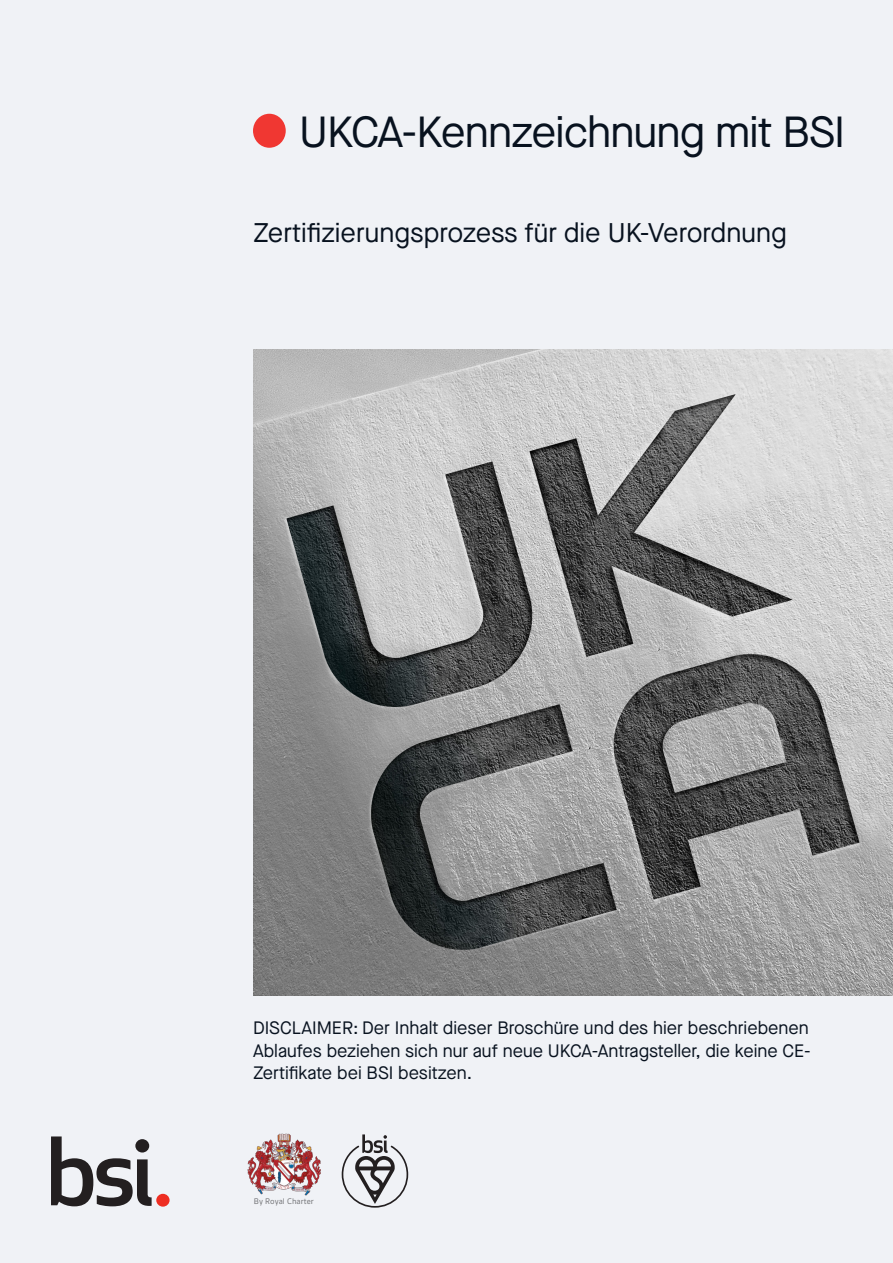
<style>
.page{position:relative;width:893px;height:1263px;background:#f0f2f6}
.page>*{position:absolute;margin:0;border:0;box-sizing:border-box;transform-origin:0 0}
.t1{font:43.5px "Maison Neue";letter-spacing:-.02em;color:#08121f}
.t2{font:27px "Maison Neue";color:#08121f}
.t3{font:18px/22.5px "Maison Neue";color:#08121f;text-align:justify}
.t4{font:8.7px "BSI Gesta";color:#6c6d70}
</style>
<div class="page">
<img style="left:253px;top:350px;width:640px;height:646px">
<div style="left:156px;top:1194px;width:14px;height:12px;background:#ee2e22;border-radius:50%"></div>
<svg style="left:51px;top:1136px;width:101px;height:70px"></svg>
<div style="left:253px;top:114px;width:33px;height:34px;background:#f03732;border-radius:50%"></div>
<svg style="left:342px;top:1134px;width:66px;height:74px"></svg>
<img style="left:247px;top:1133px;width:74px;height:63px">
<h1 class="t1" style="left:299px;top:103px;width:548px">UKCA-Kennzeichnung mit BSI</h1>
<h2 class="t2" style="left:253px;top:214px;width:535px">Zertifizierungsprozess für die UK-Verordnung</h2>
<p class="t3" style="left:253px;top:1016px;width:559px">DISCLAIMER: Der Inhalt dieser Broschüre und des hier beschriebenen Ablaufes beziehen sich nur auf neue UKCA-Antragsteller, die keine CE-Zertifikate bei BSI besitzen.</p>
<p class="t4" style="left:254px;top:1197px;width:61px">By Royal Charter</p>
</div>
